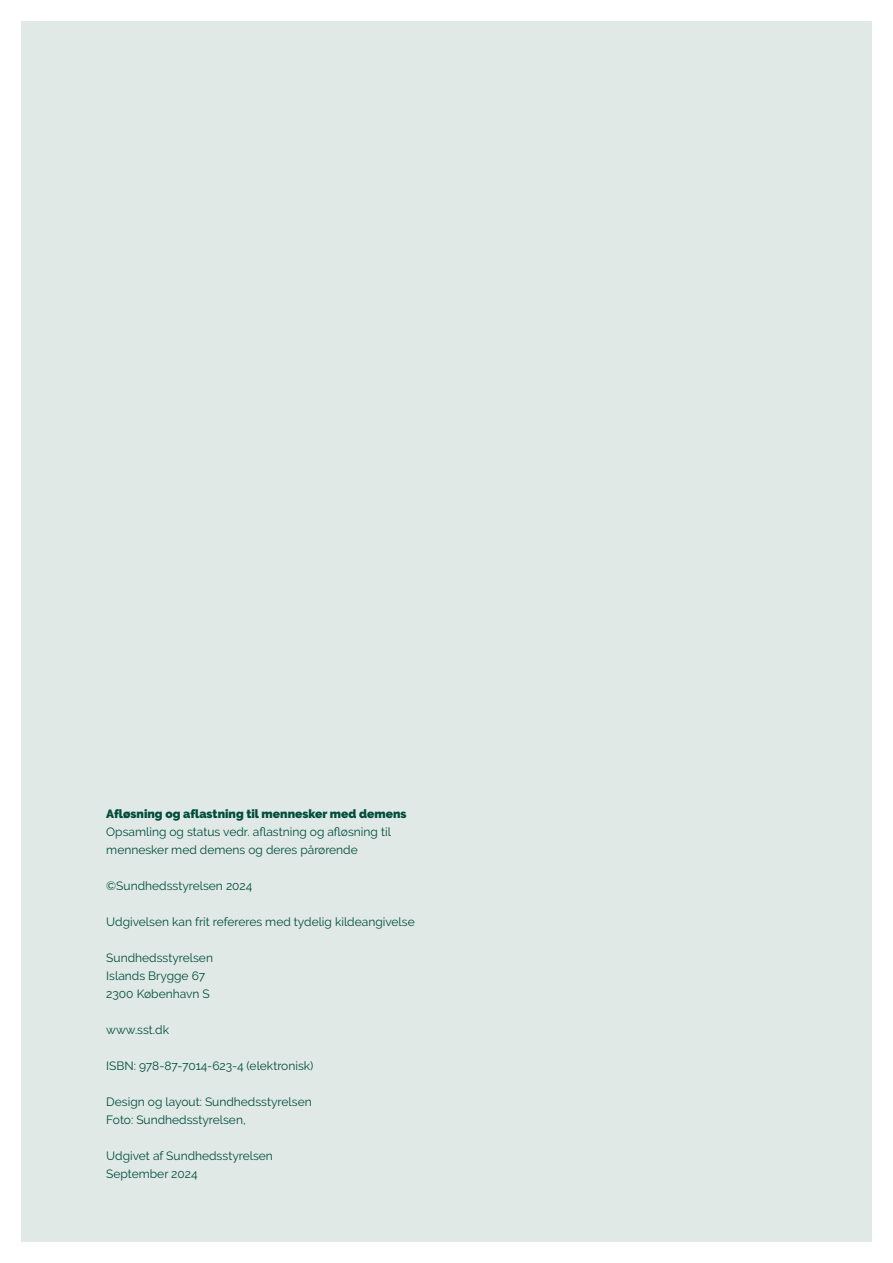
<style>
.page{position:relative;width:893px;height:1263px;background:#fff}
.page>*{position:absolute;margin:0;border:0;box-sizing:border-box;transform-origin:0 0}
.t1{font:12px/18px "Raleway Regular 2";color:#004e3a}
.t2{font:12px/18px "Raleway";color:#004e3a}
.t3{font:900 12px "Raleway";color:#004e3a}
.s1{font-family:"Raleway"}
</style>
<div class="page">
<div style="left:21px;top:21px;width:851px;height:1221px;background:#e0e9e6"></div>
<p class="t3" style="left:106px;top:807px;width:302px">Afløsning og aflastning til mennesker med demens</p>
<p class="t2" style="left:106px;top:823px;width:286px">Opsamling og status vedr. aflastning og afløsning til mennesker med demens og deres pårørende</p>
<p class="t1" style="left:106px;top:877px;width:148px">©Sundhedsstyrelsen 2024</p>
<p class="t1" style="left:106px;top:913px;width:310px">Udgivelsen kan frit refereres med tydelig kildeangivelse</p>
<p class="t1" style="left:106px;top:949px;width:108px">Sundhedsstyrelsen</p>
<p class="t1" style="left:106px;top:967px;width:101px">Islands Brygge 67</p>
<p class="t2" style="left:106px;top:985px;width:105px">2300 København S</p>
<p class="t1" style="left:106px;top:1021px;width:64px">www.sst.dk</p>
<p class="t1" style="left:106px;top:1057px;width:209px">ISBN: 978-87-7014-623-4 (elektronisk)</p>
<p class="t1" style="left:106px;top:1093px;width:207px">Design og layout: Sundhedsstyrelsen</p>
<p class="t1" style="left:106px;top:1111px;width:141px">Foto: Sundhedsstyrelsen,</p>
<p class="t1" style="left:106px;top:1147px;width:168px">Udgivet af Sundhedsstyrelsen<br><span class="s1">September 2024</span></p>
</div>
